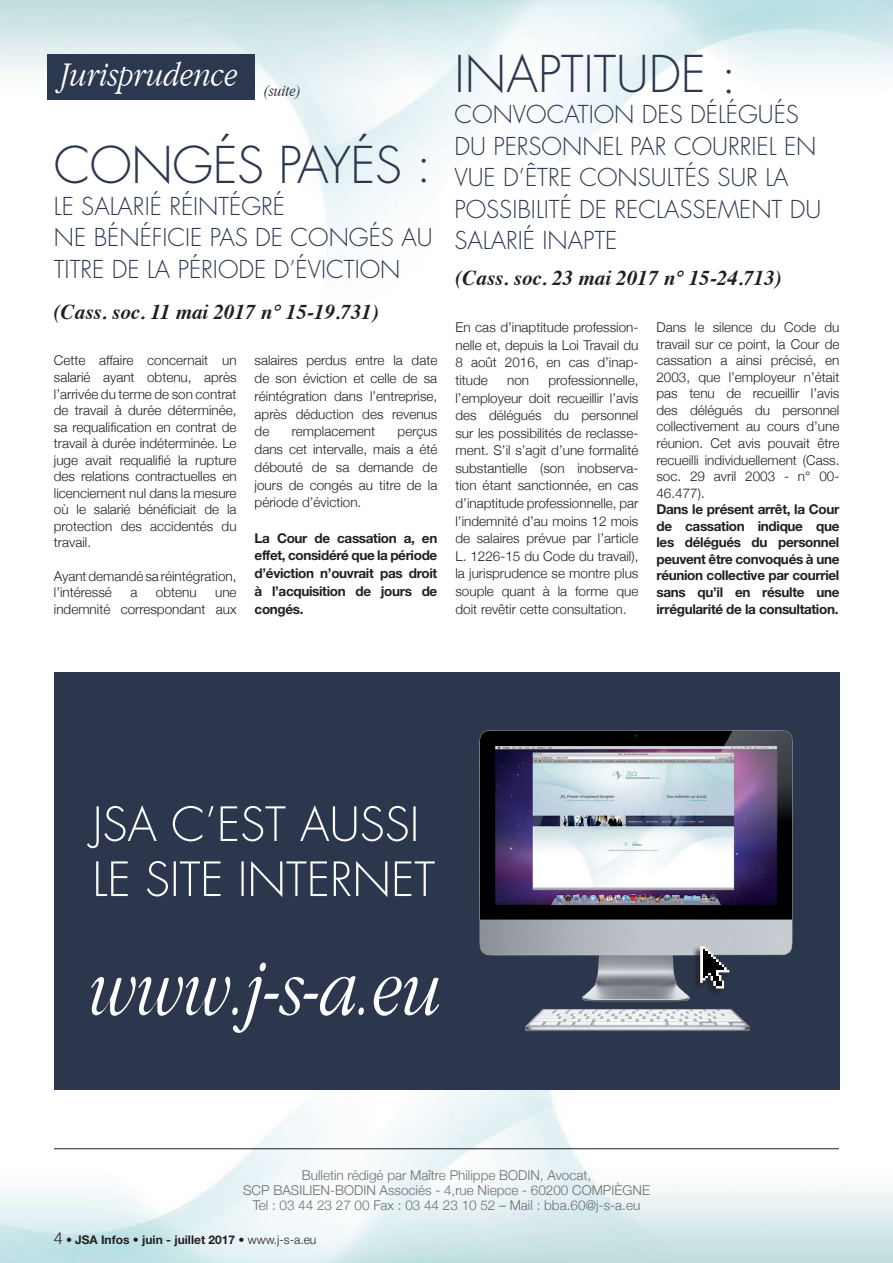
<style>
.page{position:relative;width:893px;height:1263px;background:#fff}
.page>*{position:absolute;margin:0;border:0;box-sizing:border-box;transform-origin:0 0}
.t1{font:300 49.35px "Futura";letter-spacing:-.005em;color:#2c3750}
.t2{font:italic 300 condensed 36px "Garamond";color:#fff}
.t3{font:300 24px/31.5px "Futura";color:#2c3750}
.t4{font:italic 700 21px "Times";color:#231f20}
.t5{font:italic 300 condensed 16.5px "Garamond";color:#231f20}
.t6{font:300 13.5px/16.5px "Helvetica Neue";color:#231f20;text-align:justify}
.t7{font:700 13.5px/16.5px "Helvetica Neue";letter-spacing:-.025em;color:#231f20;text-align:justify}
.t8{font:300 13.5px "Helvetica Neue";color:#6c6d70}
.t9{font:700 12px "Helvetica Neue";color:#231f20}
.s1{font-weight:300;font-size:16.5px}
.s2{font-weight:300}
</style>
<div class="page">
<img style="left:0;top:822px;width:893px;height:441px">
<img style="left:0;top:0;width:893px;height:241px">
<hr style="left:54px;top:1148px;width:785px;height:1px;background:#231f20">
<div style="left:47px;top:54px;width:208px;height:45px;background:#2c3750"></div>
<div style="left:54px;top:672px;width:785px;height:417px;background:#2c374d"></div>
<svg style="left:96px;top:861px;width:333px;height:36px"></svg>
<svg style="left:87px;top:805px;width:329px;height:43px"></svg>
<svg style="left:91px;top:962px;width:338px;height:71px"></svg>
<img style="left:429px;top:730px;width:364px;height:301px">
<div style="left:691px;top:946px;width:38px;height:51px;background:#231f20;opacity:.75"></div>
<img style="left:700px;top:946px;width:29px;height:42px">
<p class="t2" style="left:61px;top:55px;width:179px">Jurisprudence</p>
<p class="t5" style="left:264px;top:82px;width:38px">(suite)</p>
<p class="t1" style="left:54px;top:133px;width:379px">CONGÉS PAYÉS :</p>
<p class="t3" style="left:54px;top:190px;width:380px">LE SALARIÉ RÉINTÉGRÉ<br>NE BÉNÉFICIE PAS DE CONGÉS AU<br>TITRE DE LA PÉRIODE D’ÉVICTION</p>
<p class="t4" style="left:54px;top:292px;width:327px">(Cass. soc. 11 mai 2017 n° 15-19.731)</p>
<p class="t6" style="left:54px;top:352px;width:184px">Cette affaire concernait un salarié ayant obtenu, après l’arrivée du terme de son contrat de travail à durée déterminée, sa requalification en contrat de travail à durée indéterminée. Le juge avait requalifié la rupture des relations contractuelles en licenciement nul dans la mesure où le salarié bénéficiait de la protection des accidentés du travail.</p>
<p class="t6" style="left:54px;top:567px;width:184px">Ayant demandé sa réintégration, l’intéressé</p>
<p class="t6" style="left:130px;top:584px;width:9px">a</p>
<p class="t6" style="left:156px;top:584px;width:42px">obtenu</p>
<p class="t6" style="left:54px;top:584px;width:184px;text-align:right">une<br>indemnité correspondant aux</p>
<p class="t6" style="left:255px;top:351px;width:184px;line-height:17.7px">salaires perdus entre la date de son éviction et celle de sa réintégration dans l’entreprise, après déduction des revenus de</p>
<p class="t6" style="left:292px;top:423px;width:85px">remplacement</p>
<p class="t6" style="left:255px;top:422px;width:184px;line-height:17.7px;text-indent:143px">perçus dans cet intervalle, mais a été débouté de sa demande de jours de congés au titre de la période d’éviction.</p>
<p class="t7" style="left:255px;top:529px;width:184px;line-height:17.7px">La Cour de cassation a, en effet, considéré que la période d’éviction n’ouvrait pas droit à l’acquisition de jours de congés.</p>
<p class="t1" style="left:454px;top:42px;width:283px">INAPTITUDE :</p>
<p class="t3" style="left:454px;top:99px;width:368px">CONVOCATION DES DÉLÉGUÉS<br>DU PERSONNEL PAR COURRIEL EN<br>VUE D’ÊTRE CONSULTÉS SUR LA<br>POSSIBILITÉ DE RECLASSEMENT DU<br>SALARIÉ INAPTE</p>
<p class="t4" style="left:455px;top:259px;width:328px">(Cass. soc. 23 mai 2017 n° 15-24.713)</p>
<p class="t6" style="left:455px;top:318px;width:184px;line-height:17.5px">En cas d’inaptitude profession&shy;nelle et, depuis la Loi Travail du 8 août 2016, en cas d’inap&shy;titude</p>
<p class="t6" style="left:455px;top:371px;width:184px;line-height:17.5px;text-indent:93px">professionnelle, l’employeur doit recueillir l’avis des délégués du personnel sur les possibilités de reclasse&shy;ment. S’il s’agit d’une formalité substantielle (son inobserva&shy;tion étant sanctionnée, en cas d’inaptitude professionnelle, par l’indemnité d’au moins 12 mois de salaires prévue par l’article L. 1226-15 du Code du travail), la jurisprudence se montre plus souple quant à la forme que doit revêtir cette consultation.</p>
<p class="t6" style="left:507px;top:372px;width:24px">non</p>
<p class="t6" style="left:656px;top:319px;width:184px">Dans le silence du Code du travail sur ce point, la Cour de cassation a ainsi précisé, en 2003, que l’employeur n’était pas tenu de recueillir l’avis des délégués du personnel collectivement au cours d’une réunion. Cet avis pouvait être recueilli individuellement (Cass. soc. 29 avril 2003 - n° 00- 46.477).</p>
<p class="t7" style="left:656px;top:501px;width:184px">Dans le présent arrêt, la Cour de cassation indique que les délégués du personnel peuvent être convoqués à une réunion collective par courriel sans qu’il en résulte une irrégularité de la consultation.</p>
<p class="t8" style="left:302px;top:1167px;width:291px">Bulletin rédigé par Maître Philippe BODIN, Avocat,</p>
<p class="t8" style="left:243px;top:1182px;width:408px">SCP BASILIEN-BODIN Associés - 4,rue Niepce - 60200 COMPIÈGNE</p>
<p class="t8" style="left:253px;top:1197px;width:389px">Tel : 03 44 23 27 00 Fax : 03 44 23 10 52 – Mail : bba.60@j-s-a.eu</p>
<p class="t9" style="left:54px;top:1232px;width:264px"><span class="s1">4</span> <span class="s2">•</span> JSA Infos • juin - juillet 2017 <span class="s2">• www.j-s-a.eu</span></p>
</div>
